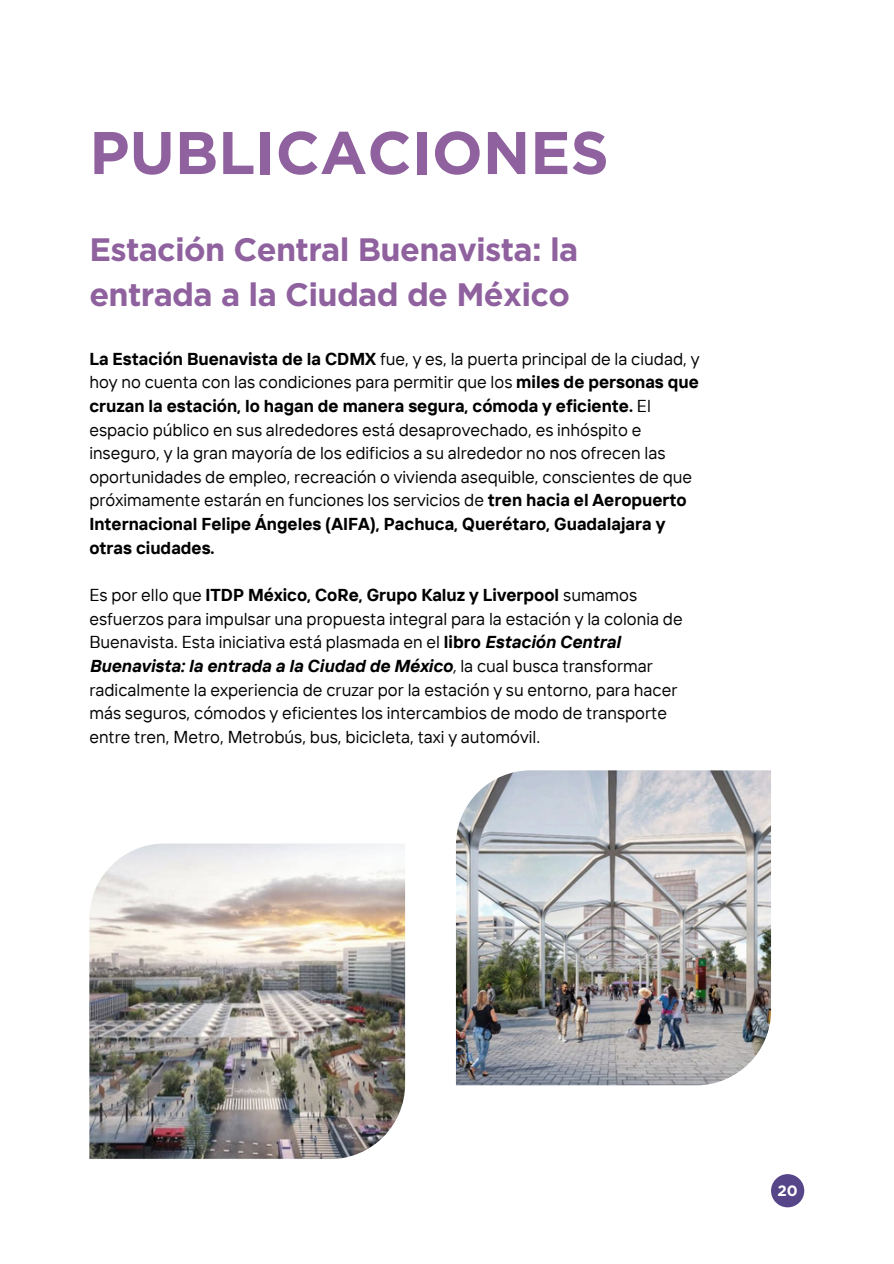
<style>
.page{position:relative;width:894px;height:1264px;background:#fff}
.page>*{position:absolute;margin:0;border:0;box-sizing:border-box;transform-origin:0 0}
.t1{font:700 60px "Gotham";color:#8f619e}
.t2{font:700 32.4px/45px "Gotham";letter-spacing:-.02em;color:#8f619e}
.t3{font:17.25px/23.7px "TT Interphases";color:#000}
.t4{font:700 15px "Gotham";color:#fff}
.s1{font-weight:700}
.s2{font-weight:700;font-style:italic}
.s3{font-style:italic}
</style>
<div class="page">
<div style="left:770px;top:1174px;width:34px;height:33px;background:#564588;border-radius:50%"></div>
<img style="left:89px;top:843px;width:316px;height:316px">
<img style="left:456px;top:770px;width:314px;height:315px">
<p class="t1" style="left:89px;top:116px;width:521px">PUBLICACIONES</p>
<p class="t2" style="left:89px;top:227px;width:490px">Estación Central Buenavista: la entrada a la Ciudad de México</p>
<h2 class="t3" style="left:89px;top:346px;width:611px"><span class="s1">La Estación Buenavista de la CDMX</span> fue, y es, la puerta principal de la ciudad, y hoy no cuenta con las condiciones para permitir que los <span class="s1">miles de personas que cruzan la estación, lo hagan de manera segura, cómoda y eficiente.</span> El espacio público en sus alrededores está desaprovechado, es inhóspito e inseguro, y la gran mayoría de los edificios a su alrededor no nos ofrecen las oportunidades de empleo, recreación o vivienda asequible, conscientes de que próximamente estarán en funciones los servicios de <span class="s1">tren hacia el Aeropuerto Internacional Felipe Ángeles (AIFA), Pachuca, Querétaro, Guadalajara y otras ciudades.</span></h2>
<p class="t3" style="left:89px;top:582px;width:594px">Es por ello que <span class="s1">ITDP México, CoRe, Grupo Kaluz y Liverpool</span> sumamos esfuerzos para impulsar una propuesta integral para la estación y la colonia de Buenavista. Esta iniciativa está plasmada en el <span class="s1">libro</span> <span class="s2">Estación Central Buenavista: la entrada a la Ciudad de México</span><span class="s3">,</span> la cual busca transformar radicalmente la experiencia de cruzar por la estación y su entorno, para hacer más seguros, cómodos y eficientes los intercambios de modo de transporte entre tren, Metro, Metrobús, bus, bicicleta, taxi y automóvil.</p>
<h1 class="t4" style="left:777px;top:1181px;width:22px">20</h1>
</div>
